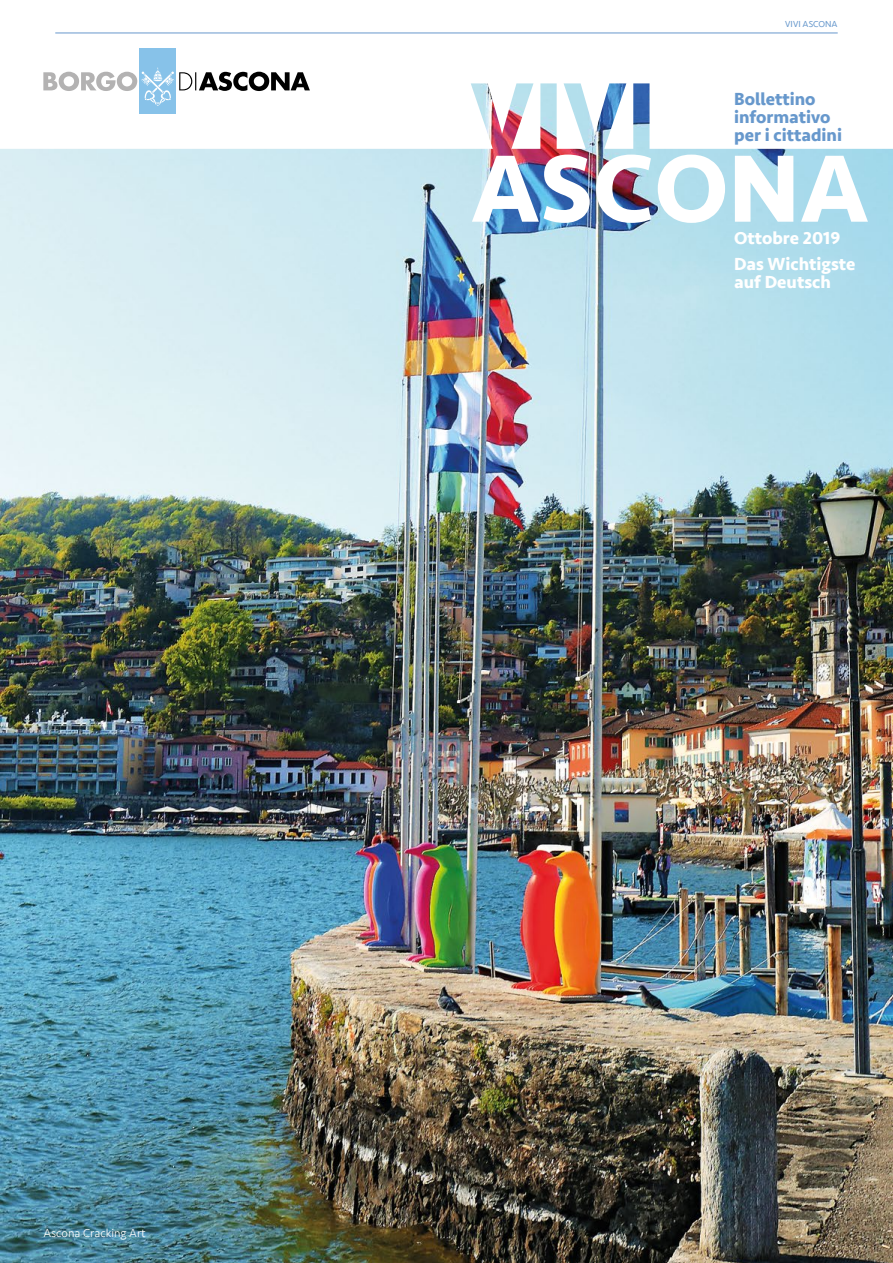
<style>
.page{position:relative;width:893px;height:1263px;background:#fff}
.page>*{position:absolute;margin:0;border:0;box-sizing:border-box;transform-origin:0 0}
.t1{font:700 18px/18px "Seravek";color:#6798cc}
.t2{font:700 18px/26.4px "Seravek";color:#fff}
.t3{font:300 12px "Seravek";color:#fff}
.t4{font:9px "Seravek";color:#6798cc}
</style>
<div class="page">
<hr style="left:55px;top:33px;width:783px;height:1px;background:#6798cc">
<div style="left:139px;top:49px;width:37px;height:65px;background:#87c2e9"></div>
<svg style="left:43px;top:68px;width:264px;height:15px"></svg>
<img style="left:0;top:83px;width:893px;height:1180px">
<img style="left:472px;top:155px;width:118px;height:68px">
<img style="left:596px;top:155px;width:55px;height:68px">
<svg style="left:658px;top:155px;width:67px;height:68px"></svg>
<svg style="left:735px;top:156px;width:58px;height:66px"></svg>
<svg style="left:801px;top:156px;width:67px;height:66px"></svg>
<p class="t3" style="left:43px;top:1226px;width:104px">Ascona Cracking Art</p>
<p class="t4" style="left:785px;top:17px;width:54px">VIVI ASCONA</p>
<p class="t1" style="left:734px;top:89px;width:110px">Bollettino informativo per i cittadini</p>
<p class="t2" style="left:734px;top:224px;width:123px">Ottobre 2019<br>Das Wichtigste</p>
<p class="t2" style="left:734px;top:269px;width:98px">auf Deutsch</p>
</div>
